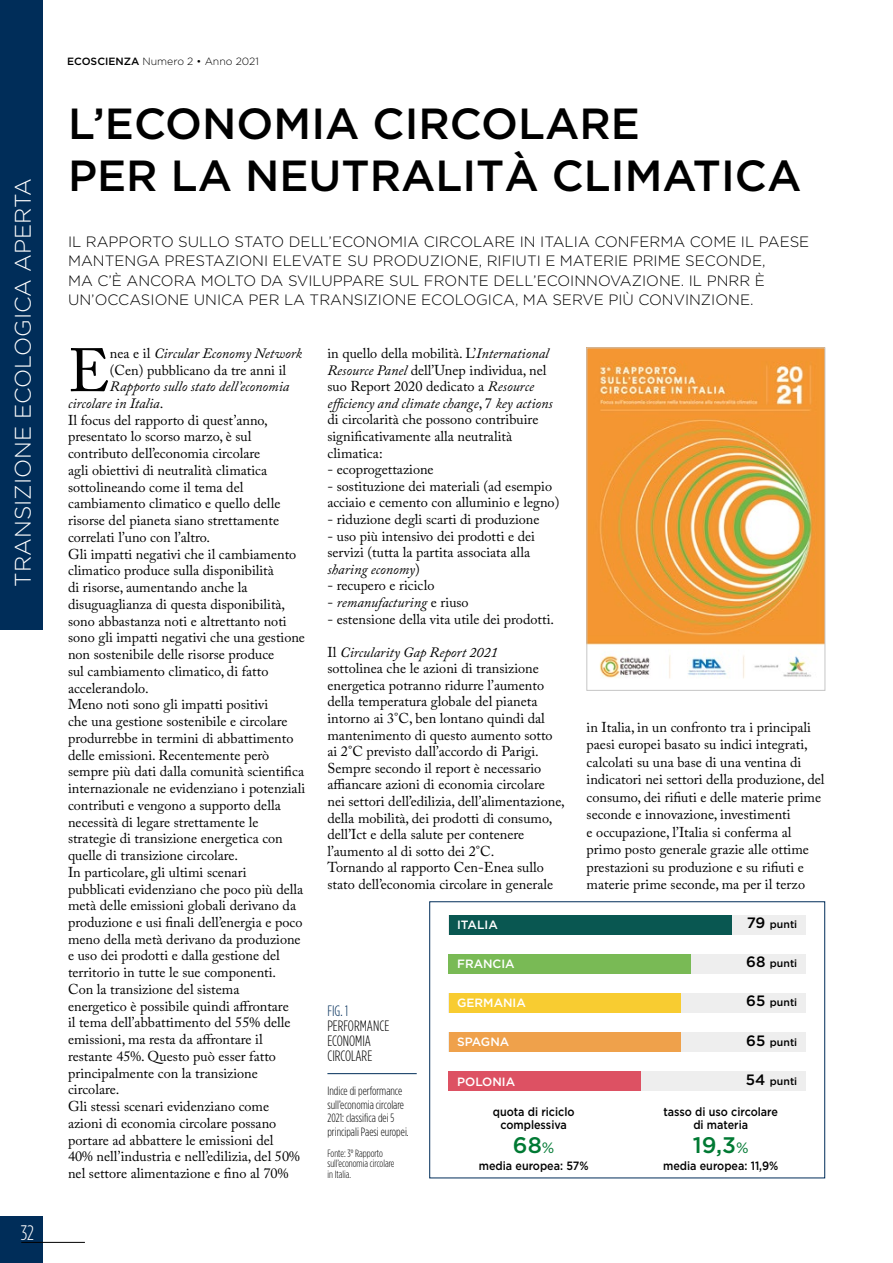
<style>
.page{position:relative;width:893px;height:1263px;background:#fff}
.page>*{position:absolute;margin:0;border:0;box-sizing:border-box;transform-origin:0 0}
.t1{font:60.6px "Adobe Caslon Pro";color:#000}
.t2{font:500 43.5px/52.5px "Gotham HTF";color:#000}
.t3{font:300 22.5px "Gotham HTF";color:#fff}
.t4{font:500 22.5px "Gotham HTF";color:#007933}
.t5{font:300 condensed 21px "Gotham HTF";color:#fff}
.t6{font:300 15px/19.5px "Gotham HTF";color:#000}
.t7{font:300 condensed 15px/15px "Gotham HTF";color:#000}
.t8{font:300 condensed 15px "Gotham HTF";color:#002d59}
.t9{font:14.25px/16.8px "Adobe Caslon Pro";color:#000}
.t10{font:italic 14.25px "Adobe Caslon Pro";color:#000}
.t11{font:500 12px/13.5px "Gotham HTF";color:#000;text-align:center;scale:.9 1}
.t12{font:300 condensed 12px/13.5px "Gotham HTF";color:#000}
.t13{font:500 12px "Gotham HTF";color:#fff}
.t14{font:300 condensed 10.5px/10.5px "Gotham HTF";color:#000}
.t15{font:500 10.5px "Gotham HTF";color:#000}
.t16{font:300 10.5px "Gotham HTF";color:#000}
.s1{font-weight:500}
.s2{font-style:italic}
.s3{font-style:normal}
.s4{font-weight:400;font-size:15px}
.s5{font-size:15px}
</style>
<div class="page">
<div style="left:0;top:1216px;width:43px;height:47px;background:#002d59"></div>
<hr style="left:21px;top:1242px;width:64px;height:1px;background:#000">
<div style="left:0;top:0;width:43px;height:629px;background:#002d59"></div>
<div style="left:429px;top:901px;width:396px;height:277px;border:1px solid #002d59"></div>
<hr style="left:327px;top:1073px;width:90px;height:1px;background:#002d59">
<img style="left:589px;top:350px;width:234px;height:328px">
<div style="left:587px;top:348px;width:238px;height:343px;border:1px solid #c6c6c6"></div>
<div style="left:449px;top:915px;width:357px;height:19px;background:#eee"></div>
<div style="left:449px;top:954px;width:357px;height:19px;background:#eee"></div>
<div style="left:449px;top:993px;width:357px;height:19px;background:#eee"></div>
<div style="left:449px;top:1032px;width:357px;height:20px;background:#eee"></div>
<div style="left:449px;top:1072px;width:357px;height:19px;background:#eee"></div>
<div style="left:449px;top:915px;width:282px;height:19px;background:#095751"></div>
<div style="left:449px;top:954px;width:242px;height:19px;background:#79ba55"></div>
<div style="left:449px;top:993px;width:231px;height:19px;background:#f8cc31"></div>
<div style="left:449px;top:1032px;width:231px;height:20px;background:#efa14b"></div>
<div style="left:449px;top:1072px;width:192px;height:19px;background:#dd5163"></div>
<h3 class="t3" style="left:11px;top:587px;width:411px;rotate:-90deg">TRANSIZIONE ECOLOGICA APERTA</h3>
<h3 class="t5" style="left:21px;top:1221px;width:15px">32</h3>
<p class="t16" style="left:67px;top:56px;width:193px"><span class="s1">ECOSCIENZA</span> Numero 2 • Anno 2021</p>
<h2 class="t2" style="left:68px;top:96px;width:735px">L’ECONOMIA CIRCOLARE<br>PER LA NEUTRALITÀ CLIMATICA</h2>
<p class="t6" style="left:68px;top:231px;width:743px">IL RAPPORTO SULLO STATO DELL’ECONOMIA CIRCOLARE IN ITALIA CONFERMA COME IL PAESE MANTENGA PRESTAZIONI ELEVATE SU PRODUZIONE, RIFIUTI E MATERIE PRIME SECONDE,<br>MA C’È ANCORA MOLTO DA SVILUPPARE SUL FRONTE DELL’ECOINNOVAZIONE. IL PNRR È UN’OCCASIONE UNICA PER LA TRANSIZIONE ECOLOGICA, MA SERVE PIÙ CONVINZIONE.</p>
<h1 class="t1" style="left:68px;top:335px;width:43px">E</h1>
<p class="t9" style="left:110px;top:345px;width:194px">nea e il <span class="s2">Circular Economy Network </span>(Cen) pubblicano da tre anni il</p>
<p class="t9" style="left:68px;top:378px;width:239px;text-indent:42px"><span class="s2">Rapporto sullo stato dell’economia circolare in Italia</span>.<br>Il focus del rapporto di quest’anno, presentato lo scorso marzo, è sul contributo dell’economia circolare<br>agli obiettivi di neutralità climatica sottolineando come il tema del cambiamento climatico e quello delle risorse del pianeta siano strettamente correlati l’uno con l’altro.<br>Gli impatti negativi che il cambiamento climatico produce sulla disponibilità<br>di risorse, aumentando anche la disuguaglianza di questa disponibilità, sono abbastanza noti e altrettanto noti sono gli impatti negativi che una gestione non sostenibile delle risorse produce<br>sul cambiamento climatico, di fatto accelerandolo.<br>Meno noti sono gli impatti positivi<br>che una gestione sostenibile e circolare produrrebbe in termini di abbattimento delle emissioni. Recentemente però sempre più dati dalla comunità scientifica internazionale ne evidenziano i potenziali contributi e vengono a supporto della necessità di legare strettamente le strategie di transizione energetica con quelle di transizione circolare.<br>In particolare, gli ultimi scenari pubblicati evidenziano che poco più della metà delle emissioni globali derivano da produzione e usi finali dell’energia e poco meno della metà derivano da produzione e uso dei prodotti e dalla gestione del territorio in tutte le sue componenti.<br>Con la transizione del sistema<br>energetico è possibile quindi affrontare<br>il tema dell’abbattimento del 55% delle emissioni, ma resta da affrontare il restante 45%. Questo può esser fatto principalmente con la transizione circolare.<br>Gli stessi scenari evidenziano come azioni di economia circolare possano portare ad abbattere le emissioni del<br>40% nell’industria e nell’edilizia, del 50% nel settore alimentazione e fino al 70%</p>
<p class="t9" style="left:327px;top:345px;width:227px">in quello della mobilità. L’<span class="s2">International Resource Panel</span> dell’Unep individua, nel suo Report 2020 dedicato a <span class="s2">Resource efficiency and climate change</span>, 7 <span class="s2">key actions </span>di circolarità che possono contribuire significativamente alla neutralità climatica:</p>
<p class="t9" style="left:327px;top:461px;width:108px">- ecoprogettazione</p>
<p class="t9" style="left:327px;top:478px;width:233px">- sostituzione dei materiali (ad esempio acciaio e cemento con alluminio e legno)</p>
<p class="t9" style="left:327px;top:511px;width:214px">- riduzione degli scarti di produzione</p>
<p class="t9" style="left:327px;top:527px;width:209px">- uso più intensivo dei prodotti e dei servizi (tutta la partita associata alla <span class="s2">sharing economy</span>)</p>
<p class="t9" style="left:327px;top:577px;width:109px">- recupero e riciclo</p>
<p class="t10" style="left:327px;top:594px;width:143px"><span class="s3">-</span> remanufacturing <span class="s3">e riuso</span></p>
<p class="t9" style="left:327px;top:610px;width:228px">- estensione della vita utile dei prodotti.</p>
<p class="t9" style="left:327px;top:643px;width:239px">Il <span class="s2">Circularity Gap Report 2021<br></span>sottolinea che le azioni di transizione energetica potranno ridurre l’aumento della temperatura globale del pianeta intorno ai 3°C, ben lontano quindi dal mantenimento di questo aumento sotto ai 2°C previsto dall’accordo di Parigi.<br>Sempre secondo il report è necessario affiancare azioni di economia circolare nei settori dell’edilizia, dell’alimentazione, della mobilità, dei prodotti di consumo, dell’Ict e della salute per contenere l’aumento al di sotto dei 2°C.<br>Tornando al rapporto Cen-Enea sullo stato dell’economia circolare in generale</p>
<p class="t9" style="left:587px;top:718px;width:239px;line-height:17.4px">in Italia, in un confronto tra i principali paesi europei basato su indici integrati, calcolati su una base di una ventina di indicatori nei settori della produzione, del consumo, dei rifiuti e delle materie prime seconde e innovazione, investimenti<br>e occupazione, l’Italia si conferma al primo posto generale grazie alle ottime prestazioni su produzione e su rifiuti e materie prime seconde, ma per il terzo</p>
<p class="t8" style="left:327px;top:1002px;width:22px">FIG. 1</p>
<p class="t7" style="left:327px;top:1018px;width:63px">PERFORMANCE<br>ECONOMIA<br>CIRCOLARE</p>
<p class="t12" style="left:327px;top:1084px;width:83px">Indice di performance sull’economia circolare<br>2021: classifica dei 5 principali Paesi europei.</p>
<p class="t14" style="left:327px;top:1148px;width:69px">Fonte: 3° Rapporto sull’economia circolare in Italia.</p>
<p class="t13" style="left:457px;top:918px;width:42px">ITALIA</p>
<p class="t13" style="left:457px;top:957px;width:59px">FRANCIA</p>
<p class="t13" style="left:457px;top:996px;width:70px">GERMANIA</p>
<p class="t13" style="left:457px;top:1035px;width:54px">SPAGNA</p>
<p class="t13" style="left:457px;top:1075px;width:60px">POLONIA</p>
<p class="t11" style="left:493px;top:1104px;width:92px">quota di riciclo complessiva</p>
<h3 class="t4" style="left:513px;top:1132px;width:43px">68<span class="s4">%</span></h3>
<p class="t11" style="left:479px;top:1158px;width:123px">media europea: 57%</p>
<p class="t15" style="left:747px;top:918px;width:52px"><span class="s5">79</span> punti</p>
<p class="t15" style="left:746px;top:957px;width:53px"><span class="s5">68</span> punti</p>
<p class="t15" style="left:746px;top:996px;width:53px"><span class="s5">65</span> punti</p>
<p class="t15" style="left:746px;top:1036px;width:53px"><span class="s5">65</span> punti</p>
<p class="t15" style="left:746px;top:1075px;width:53px"><span class="s5">54</span> punti</p>
<p class="t11" style="left:663px;top:1104px;width:129px">tasso di uso circolare di materia</p>
<h3 class="t4" style="left:693px;top:1132px;width:57px">19,3<span class="s4">%</span></h3>
<p class="t11" style="left:663px;top:1158px;width:130px">media europea: 11,9%</p>
</div>
